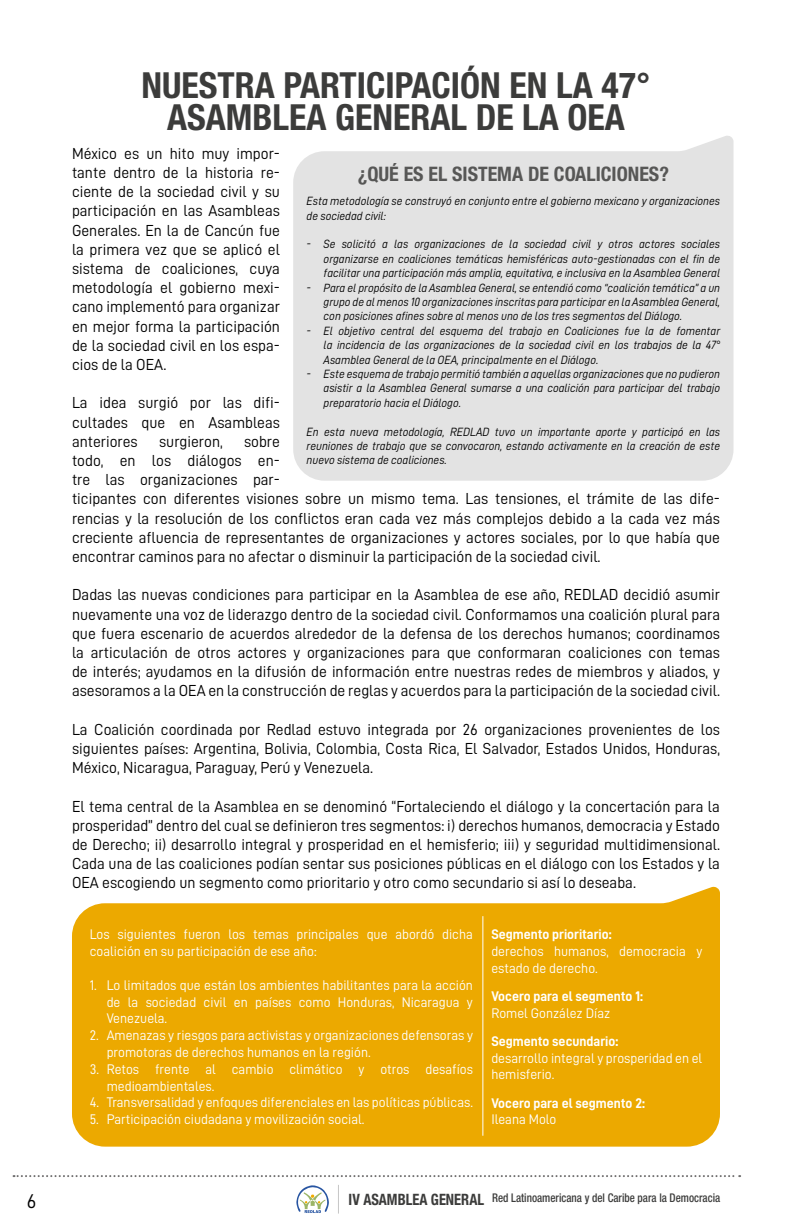
<style>
.page{position:relative;width:792px;height:1224px;background:#fff}
.page>*{position:absolute;margin:0;border:0;box-sizing:border-box;transform-origin:0 0}
.t1{font:700 condensed 36px/32px "Helvetica Neue LT Std";color:#3c3c3b;text-align:center}
.t2{font:700 condensed 20px "Helvetica Neue LT Std";color:#575756}
.t3{font:20px "D DIN";color:#000}
.t4{font:16px/19.2px "D DIN";color:#000;text-align:justify}
.t5{font:14px/16.8px "D DIN";color:#fff}
.t6{font:14px "D DIN Bold";color:#fff}
.t7{font:12px/14.4px "D DIN Italic";color:#000;text-align:justify;scale:.94 1}
.t8{font:500 condensed 12px "Helvetica Neue LT Std";color:#3c3c3b;scale:.92 1}
.s1{font-weight:700;font-size:15.6px}
</style>
<div class="page">
<svg style="left:338px;top:1185px;width:1px;height:29px"></svg>
<svg style="left:296px;top:1185px;width:33px;height:28px"></svg>
<svg style="left:14px;top:1175px;width:726px;height:2px"></svg>
<svg style="left:72px;top:886px;width:648px;height:261px;background:#edae11"></svg>
<div style="left:293px;top:136px;width:441px;height:345px;background:#e3e3e3"></div>
<hr style="left:482px;top:916px;width:1px;height:220px;background:#fff">
<p class="t3" style="left:27px;top:1190px;width:11px">6</p>
<h1 class="t1" style="left:142px;top:68px;width:510px">NUESTRA PARTICIPACIÓN EN LA 47°<br>ASAMBLEA GENERAL DE LA OEA</h1>
<p class="t4" style="left:72px;top:143px;width:210px">México es un hito muy impor&shy;tante dentro de la historia re&shy;ciente de la sociedad civil y su participación en las Asambleas Generales. En la de Cancún fue la primera vez que se aplicó el sistema de coaliciones, cuya metodología el gobierno mexi&shy;cano implementó para organizar en mejor forma la participación de la sociedad civil en los espa&shy;cios de la OEA.</p>
<p class="t4" style="left:72px;top:393px;width:210px">La idea surgió por las difi&shy;cultades que en Asambleas anteriores</p>
<p class="t2" style="left:358px;top:162px;width:313px">¿QUÉ ES EL SISTEMA DE COALICIONES?</p>
<p class="t7" style="left:307px;top:194px;width:441px">Esta metodología se construyó en conjunto entre el gobierno mexicano y organizaciones de sociedad civil:</p>
<p class="t7" style="left:324px;top:237px;width:423px;text-indent:-17px">- Se solicitó a las organizaciones de la sociedad civil y otros actores sociales organizarse en coaliciones temáticas hemisféricas auto-gestionadas con el fin de facilitar una participación más amplia, equitativa, e inclusiva en la Asamblea General</p>
<p class="t7" style="left:324px;top:280px;width:423px;text-indent:-17px">- Para el propósito de la Asamblea General, se entendió como “coalición temática” a un grupo de al menos 10 organizaciones inscritas para participar en la Asamblea General, con posiciones afines sobre al menos uno de los tres segmentos del Diálogo.</p>
<p class="t7" style="left:324px;top:323px;width:423px;text-indent:-17px">- El objetivo central del esquema del trabajo en Coaliciones fue la de fomentar la incidencia de las organizaciones de la sociedad civil en los trabajos de la 47° Asamblea General de la OEA, principalmente en el Diálogo.</p>
<p class="t7" style="left:324px;top:366px;width:423px;text-indent:-17px">- Este esquema de trabajo permitió también a aquellas organizaciones que no pudieron asistir a la Asamblea General sumarse a una coalición para participar del trabajo preparatorio hacia el Diálogo.</p>
<p class="t7" style="left:307px;top:424px;width:441px">En esta nueva metodología, REDLAD tuvo un importante aporte y participó en las reuniones de trabajo que se convocaron, estando activamente en la creación de este nuevo sistema de coaliciones.</p>
<p class="t4" style="left:72px;top:431px;width:650px;text-align:left;text-indent:172px">sobre<br>todo, en los diálogos en-<br>tre las organizaciones par-<br>ticipantes con diferentes visiones sobre un mismo tema. Las tensiones, el trámite de las dife&shy;rencias y la resolución de los conflictos eran cada vez más complejos debido a la cada vez más creciente afluencia de representantes de organizaciones y actores sociales, por lo que había que encontrar caminos para no afectar o disminuir la participación de la sociedad civil.</p>
<p class="t4" style="left:72px;top:585px;width:650px">Dadas las nuevas condiciones para participar en la Asamblea de ese año, REDLAD decidió asumir nuevamente una voz de liderazgo dentro de la sociedad civil. Conformamos una coalición plural para que fuera escenario de acuerdos alrededor de la defensa de los derechos humanos; coordinamos la articulación de otros actores y organizaciones para que conformaran coaliciones con temas de interés; ayudamos en la difusión de información entre nuestras redes de miembros y aliados, y asesoramos a la OEA en la construcción de reglas y acuerdos para la participación de la sociedad civil.</p>
<p class="t4" style="left:72px;top:719px;width:650px">La Coalición coordinada por Redlad estuvo integrada por 26 organizaciones provenientes de los siguientes países: Argentina, Bolivia, Colombia, Costa Rica, El Salvador, Estados Unidos, Honduras, México, Nicaragua, Paraguay, Perú y Venezuela.</p>
<p class="t4" style="left:72px;top:796px;width:650px">El tema central de la Asamblea en se denominó “Fortaleciendo el diálogo y la concertación para la prosperidad” dentro del cual se definieron tres segmentos: i) derechos humanos, democracia y Estado de Derecho; ii) desarrollo integral y prosperidad en el hemisferio; iii) y seguridad multidimensional.<br>Cada una de las coaliciones podían sentar sus posiciones públicas en el diálogo con los Estados y la OEA escogiendo un segmento como prioritario y otro como secundario si así lo deseaba.</p>
<p class="t4" style="left:159px;top:431px;width:65px">surgieron,</p>
<p class="t5" style="left:90px;top:926px;width:385px">Los siguientes fueron los temas principales que abordó dicha coalición en su participación de ese año:</p>
<p class="t5" style="left:107px;top:976px;width:368px;text-align:justify;text-indent:-17px">1. Lo limitados que están los ambientes habilitantes para la acción de la sociedad civil en países como Honduras, Nicaragua y Venezuela.</p>
<p class="t5" style="left:107px;top:1027px;width:368px;text-indent:-17px">2. Amenazas y riesgos para activistas y organizaciones defensoras y promotoras de derechos humanos en la región.</p>
<p class="t5" style="left:107px;top:1060px;width:368px;text-indent:-17px">3. Retos frente al cambio climático y otros desafíos medioambientales.</p>
<p class="t5" style="left:90px;top:1094px;width:385px">4. Transversalidad y enfoques diferenciales en las políticas públicas.</p>
<p class="t5" style="left:90px;top:1111px;width:276px">5. Participación ciudadana y movilización social.</p>
<p class="t6" style="left:491px;top:927px;width:122px">Segmento prioritario:</p>
<p class="t5" style="left:491px;top:943px;width:212px">derechos humanos, democracia y estado de derecho.</p>
<p class="t6" style="left:491px;top:988px;width:153px">Vocero para el segmento 1:</p>
<p class="t5" style="left:491px;top:1004px;width:120px">Romel González Díaz</p>
<p class="t6" style="left:491px;top:1033px;width:129px">Segmento secundario:</p>
<p class="t5" style="left:491px;top:1049px;width:212px">desarrollo integral y prosperidad en el hemisferio.</p>
<p class="t6" style="left:491px;top:1095px;width:155px">Vocero para el segmento 2:</p>
<p class="t5" style="left:491px;top:1111px;width:67px">Ileana Molo</p>
<p class="t8" style="left:349px;top:1191px;width:405px"><span class="s1">IV ASAMBLEA GENERAL</span> Red Latinoamericana y del Caribe para la Democracia</p>
</div>
